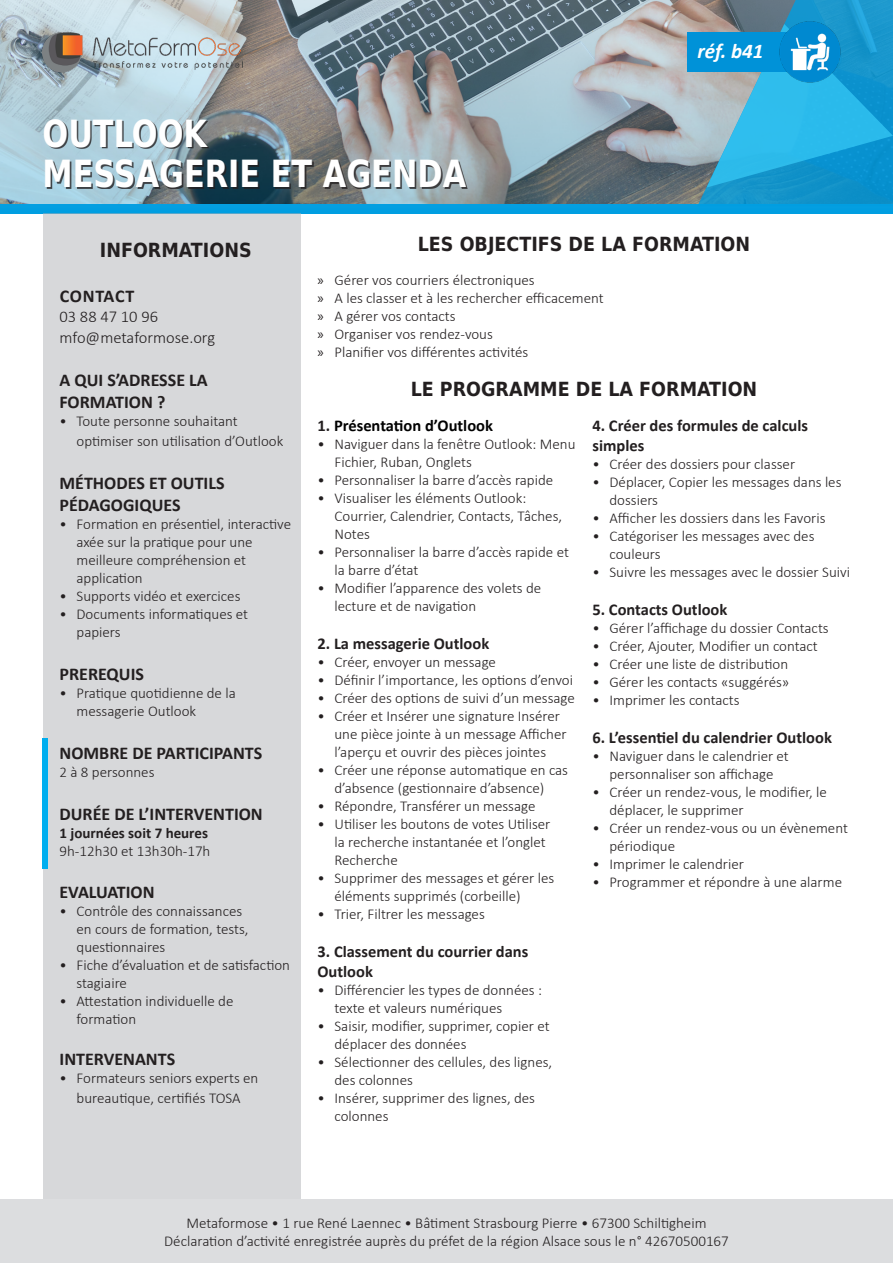
<style>
.page{position:relative;width:893px;height:1263px;background:#fff}
.page>*{position:absolute;margin:0;border:0;box-sizing:border-box;transform-origin:0 0}
.Titre_Formation{font:700 37.5px "DejaVu Sans Condensed";color:#fff;scale:.9 1}
.t1{font:italic 700 21px "Calibri";color:#fff}
.t2{font:700 19.5px "DejaVu Sans Condensed";color:#231f20}
.t3{font:700 18px/21.6px "Calibri";color:#231f20}
.t4{font:700 18px "Calibri";letter-spacing:.035em;color:#231f20}
.Texte-courant{font:700 16.5px/19.8px "Calibri";color:#231f20}
.t5{font:300 16.5px "Calibri";color:#231f20}
.t6{font:700 16.5px "Calibri";color:#000}
.t7{font:300 15px/18px "Calibri";color:#231f20}
.t8{font:700 15px "Calibri";color:#231f20}
.s1{font-family:"Myriad Pro";font-weight:400}
.s2{color:#231f20}
</style>
<div class="page">
<div style="left:0;top:1199px;width:893px;height:64px;background:#dcdddf"></div>
<div style="left:0;top:0;width:893px;height:214px;background:#009ee1"></div>
<img style="left:0;top:0;width:697px;height:203px">
<div style="left:43px;top:214px;width:257px;height:985px;background:#d7d8da"></div>
<svg style="left:697px;top:0;width:196px;height:204px;background:#3aa3cd"></svg>
<div style="left:687px;top:32px;width:132px;height:40px;background:#0092d8"></div>
<img style="left:769px;top:20px;width:81px;height:64px">
<img style="left:43px;top:32px;width:199px;height:41px">
<div style="left:46px;top:120px;width:422px;height:69px;background:#231f20;opacity:.8"></div>
<div style="left:43px;top:738px;width:5px;height:131px;background:#00aeef"></div>
<p class="Titre_Formation" style="left:43px;top:103px;width:184px">OUTLOOK</p>
<p class="Titre_Formation" style="left:43px;top:143px;width:472px">MESSAGERIE ET AGENDA</p>
<p class="t1" style="left:697px;top:36px;width:68px">réf. b41</p>
<p class="t2" style="left:100px;top:234px;width:153px">INFORMATIONS</p>
<p class="t2" style="left:418px;top:228px;width:334px">LES OBJECTIFS DE LA FORMATION</p>
<p class="t4" style="left:60px;top:283px;width:76px">CONTACT</p>
<p class="t5" style="left:60px;top:306px;width:100px">03 88 47 10 96</p>
<p class="t5" style="left:60px;top:327px;width:157px">mfo@metaformose.org</p>
<p class="t3" style="left:60px;top:369px;width:150px">A QUI S’ADRESSE LA<br>FORMATION ?</p>
<p class="t7" style="left:77px;top:411px;width:208px;line-height:19.8px;text-indent:-17px">• Toute personne souhaitant optimiser son utilisation d’Outlook</p>
<p class="t3" style="left:60px;top:472px;width:167px">MÉTHODES ET OUTILS<br>PÉDAGOGIQUES</p>
<p class="t7" style="left:77px;top:514px;width:216px;text-indent:-17px">• Formation en présentiel, interactive axée sur la pratique pour une meilleure compréhension et application</p>
<p class="t7" style="left:60px;top:586px;width:182px">• Supports vidéo et exercices</p>
<p class="t7" style="left:77px;top:604px;width:173px;text-indent:-17px">• Documents informatiques et papiers</p>
<p class="t3" style="left:60px;top:663px;width:86px">PREREQUIS</p>
<p class="t7" style="left:77px;top:684px;width:161px;text-indent:-17px">• Pratique quotidienne de la messagerie Outlook</p>
<p class="t3" style="left:60px;top:742px;width:204px">NOMBRE DE PARTICIPANTS</p>
<p class="t7" style="left:60px;top:763px;width:96px">2 à 8 personnes</p>
<p class="t3" style="left:60px;top:803px;width:205px">DURÉE DE L’INTERVENTION</p>
<p class="t8" style="left:60px;top:823px;width:150px">1 journées soit 7 heures</p>
<p class="t7" style="left:60px;top:842px;width:152px">9h-12h30 et 13h30h-17h</p>
<p class="t3" style="left:60px;top:881px;width:97px">EVALUATION</p>
<p class="t7" style="left:77px;top:901px;width:174px;text-indent:-17px">• Contrôle des connaissances en cours de formation, tests, questionnaires</p>
<p class="t7" style="left:77px;top:955px;width:215px;text-indent:-17px">• Fiche d’évaluation et de satisfaction stagiaire</p>
<p class="t7" style="left:77px;top:991px;width:158px;text-indent:-17px">• Attestation individuelle de formation</p>
<p class="t3" style="left:60px;top:1048px;width:117px">INTERVENANTS</p>
<p class="t7" style="left:60px;top:1068px;width:200px;line-height:19.8px;text-align:center">• Formateurs seniors experts en bureautique, certifiés TOSA</p>
<p class="t7" style="left:317px;top:271px;width:219px"><span class="s1">»</span> Gérer vos courriers électroniques</p>
<p class="t7" style="left:317px;top:289px;width:288px"><span class="s1">»</span> A les classer et à les rechercher efficacement</p>
<p class="t7" style="left:317px;top:307px;width:140px"><span class="s1">»</span> A gérer vos contacts</p>
<p class="t7" style="left:317px;top:325px;width:177px"><span class="s1">»</span> Organiser vos rendez-vous</p>
<p class="t7" style="left:317px;top:343px;width:212px"><span class="s1">»</span> Planifier vos différentes activités</p>
<p class="t2" style="left:411px;top:373px;width:348px">LE PROGRAMME DE LA FORMATION</p>
<p class="t6" style="left:317px;top:414px;width:177px"><span class="s2">1.</span> Présentation d’Outlook</p>
<p class="t7" style="left:334px;top:435px;width:242px;text-indent:-17px">• Naviguer dans la fenêtre Outlook: Menu<br>Fichier, Ruban, Onglets</p>
<p class="t7" style="left:317px;top:471px;width:237px">• Personnaliser la barre d’accès rapide</p>
<p class="t7" style="left:334px;top:489px;width:229px;text-indent:-17px">• Visualiser les éléments Outlook:<br>Courrier, Calendrier, Contacts, Tâches,<br>Notes</p>
<p class="t7" style="left:334px;top:543px;width:236px;text-indent:-17px">• Personnaliser la barre d’accès rapide et la barre d’état</p>
<p class="t7" style="left:334px;top:579px;width:208px;text-indent:-17px">• Modifier l’apparence des volets de lecture et de navigation</p>
<p class="Texte-courant" style="left:317px;top:634px;width:173px">2. La messagerie Outlook</p>
<p class="t7" style="left:317px;top:653px;width:180px">• Créer, envoyer un message</p>
<p class="t7" style="left:317px;top:671px;width:257px">• Définir l’importance, les options d’envoi</p>
<p class="t7" style="left:317px;top:689px;width:259px">• Créer des options de suivi d’un message</p>
<p class="t7" style="left:334px;top:707px;width:234px;text-indent:-17px">• Créer et Insérer une signature Insérer une pièce jointe à un message Afficher l’aperçu et ouvrir des pièces jointes</p>
<p class="t7" style="left:317px;top:761px;width:252px;text-align:center">• Créer une réponse automatique en cas d’absence (gestionnaire d’absence)</p>
<p class="t7" style="left:317px;top:797px;width:219px">• Répondre, Transférer un message</p>
<p class="t7" style="left:334px;top:815px;width:217px;text-indent:-17px">• Utiliser les boutons de votes Utiliser la recherche instantanée et l’onglet<br>Recherche</p>
<p class="t7" style="left:334px;top:869px;width:221px;text-indent:-17px">• Supprimer des messages et gérer les éléments supprimés (corbeille)</p>
<p class="t7" style="left:317px;top:905px;width:169px">• Trier, Filtrer les messages</p>
<p class="Texte-courant" style="left:317px;top:941px;width:212px">3. Classement du courrier dans<br>Outlook</p>
<p class="t7" style="left:334px;top:981px;width:209px;text-indent:-17px">• Différencier les types de données : texte et valeurs numériques</p>
<p class="t7" style="left:334px;top:1017px;width:217px;text-indent:-17px">• Saisir, modifier, supprimer, copier et déplacer des données</p>
<p class="t7" style="left:334px;top:1053px;width:219px;text-indent:-17px">• Sélectionner des cellules, des lignes, des colonnes</p>
<p class="t7" style="left:334px;top:1089px;width:202px;text-indent:-17px">• Insérer, supprimer des lignes, des colonnes</p>
<p class="Texte-courant" style="left:592px;top:416px;width:217px">4. Créer des formules de calculs simples</p>
<p class="t7" style="left:592px;top:455px;width:204px">• Créer des dossiers pour classer</p>
<p class="t7" style="left:609px;top:473px;width:234px;text-indent:-17px">• Déplacer, Copier les messages dans les dossiers</p>
<p class="t7" style="left:592px;top:509px;width:235px">• Afficher les dossiers dans les Favoris</p>
<p class="t7" style="left:609px;top:527px;width:206px;text-indent:-17px">• Catégoriser les messages avec des couleurs</p>
<p class="t7" style="left:592px;top:563px;width:259px">• Suivre les messages avec le dossier Suivi</p>
<p class="Texte-courant" style="left:592px;top:599px;width:136px">5. Contacts Outlook</p>
<p class="t7" style="left:592px;top:619px;width:238px">• Gérer l’affichage du dossier Contacts</p>
<p class="t7" style="left:592px;top:637px;width:227px">• Créer, Ajouter, Modifier un contact</p>
<p class="t7" style="left:592px;top:655px;width:197px">• Créer une liste de distribution</p>
<p class="t7" style="left:592px;top:673px;width:198px">• Gérer les contacts «suggérés»</p>
<p class="t7" style="left:592px;top:691px;width:149px">• Imprimer les contacts</p>
<p class="Texte-courant" style="left:592px;top:727px;width:241px">6. L’essentiel du calendrier Outlook</p>
<p class="t7" style="left:592px;top:747px;width:198px;text-align:center">• Naviguer dans le calendrier et personnaliser son affichage</p>
<p class="t7" style="left:609px;top:783px;width:219px;text-indent:-17px">• Créer un rendez-vous, le modifier, le déplacer, le supprimer</p>
<p class="t7" style="left:609px;top:819px;width:240px;text-indent:-17px">• Créer un rendez-vous ou un évènement périodique</p>
<p class="t7" style="left:592px;top:855px;width:153px">• Imprimer le calendrier</p>
<p class="t7" style="left:592px;top:873px;width:251px">• Programmer et répondre à une alarme</p>
<p class="t7" style="left:164px;top:1213px;width:566px;text-align:center">Metaformose • 1 rue René Laennec • Bâtiment Strasbourg Pierre • 67300 Schiltigheim<br>Déclaration d’activité enregistrée auprès du préfet de la région Alsace sous le n° 42670500167</p>
</div>
